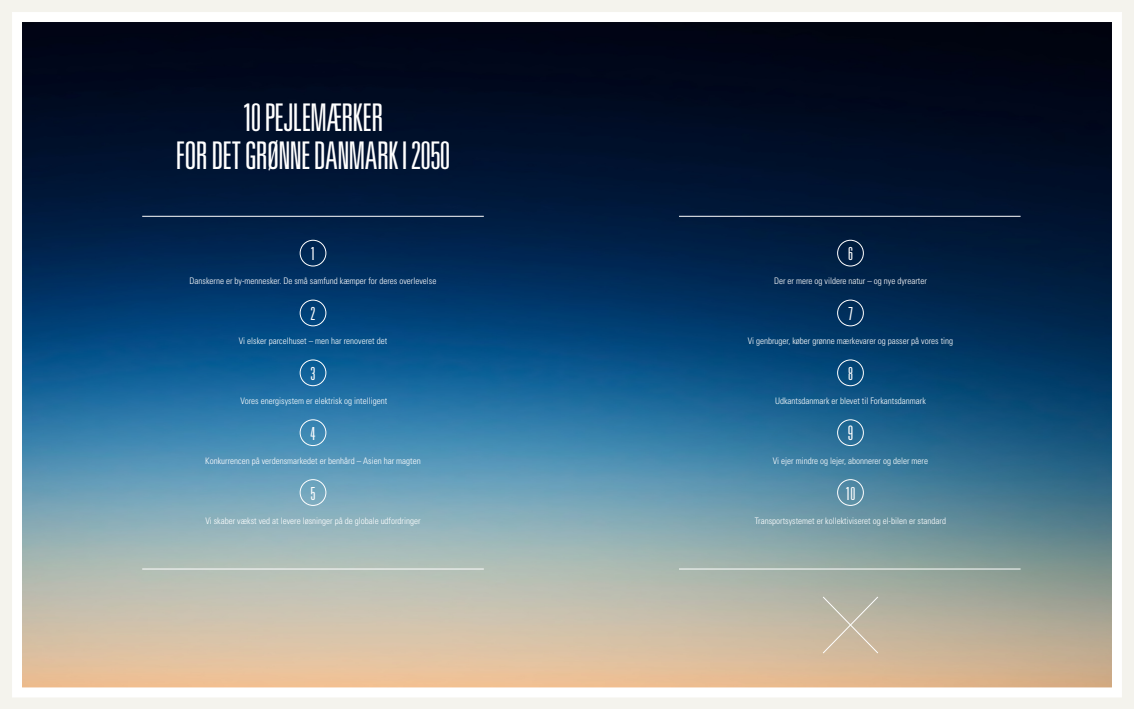
<style>
.page{position:relative;width:1134px;height:709px;background:#f4f3ed}
.page>*{position:absolute;margin:0;border:0;box-sizing:border-box;transform-origin:0 0}
.Stor_overskrift{font:300 ultra-condensed 38.1px "Univers";letter-spacing:-.03em;color:#fff}
.t1{font:300 ultra-condensed 20px "Univers";color:#fff}
.t2{font:300 ultra-condensed 18px "Univers";color:#fff}
.BRØDTEKST{font:300 condensed 9px "Univers";color:#fff}
</style>
<div class="page">
<img style="left:23px;top:23px;width:1088px;height:663px">
<div style="left:12px;top:12px;width:1110px;height:685px;border:10px solid #fff"></div>
<hr style="left:679px;top:569px;width:341px;height:1px;background:#fff">
<hr style="left:679px;top:216px;width:341px;height:1px;background:#fff">
<hr style="left:142px;top:569px;width:342px;height:1px;background:#fff">
<hr style="left:142px;top:216px;width:342px;height:1px;background:#fff">
<svg style="left:822px;top:596px;width:57px;height:58px;background:#c3b9a5"></svg>
<div style="left:300px;top:240px;width:26px;height:26px;border:1px solid #fff;border-radius:50%"></div>
<div style="left:837px;top:240px;width:27px;height:26px;border:1px solid #fff;border-radius:50%"></div>
<div style="left:300px;top:300px;width:26px;height:26px;border:1px solid #fff;border-radius:50%"></div>
<div style="left:837px;top:300px;width:27px;height:26px;border:1px solid #fff;border-radius:50%"></div>
<div style="left:300px;top:359px;width:26px;height:27px;border:1px solid #fff;border-radius:50%"></div>
<div style="left:837px;top:359px;width:27px;height:27px;border:1px solid #fff;border-radius:50%"></div>
<div style="left:300px;top:419px;width:26px;height:27px;border:1px solid #fff;border-radius:50%"></div>
<div style="left:837px;top:419px;width:27px;height:27px;border:1px solid #fff;border-radius:50%"></div>
<div style="left:300px;top:479px;width:26px;height:27px;border:1px solid #fff;border-radius:50%"></div>
<div style="left:837px;top:479px;width:27px;height:27px;border:1px solid #fff;border-radius:50%"></div>
<p class="Stor_overskrift" style="left:242px;top:97px;width:143px">10 PEJLEMÆRKER</p>
<p class="Stor_overskrift" style="left:176px;top:136px;width:276px">FOR DET GRØNNE DANMARK I 2050</p>
<p class="t2" style="left:311px;top:244px;width:6px">1</p>
<p class="BRØDTEKST" style="left:190px;top:275px;width:248px">Danskerne er by-mennesker. De små samfund kæmper for deres overlevelse</p>
<p class="t2" style="left:311px;top:304px;width:6px">2</p>
<p class="BRØDTEKST" style="left:239px;top:335px;width:150px">Vi elsker parcelhuset – men har renoveret det</p>
<p class="t2" style="left:311px;top:364px;width:6px">3</p>
<p class="BRØDTEKST" style="left:241px;top:395px;width:148px">Vores energisystem er elektrisk og intelligent</p>
<p class="t2" style="left:311px;top:424px;width:6px">4</p>
<p class="BRØDTEKST" style="left:205px;top:455px;width:217px">Konkurrencen på verdensmarkedet er benhård – Asien har magten</p>
<p class="t2" style="left:311px;top:484px;width:6px">5</p>
<p class="BRØDTEKST" style="left:205px;top:515px;width:217px">Vi skaber vækst ved at levere løsninger på de globale udfordringer</p>
<p class="t2" style="left:848px;top:244px;width:6px">6</p>
<p class="BRØDTEKST" style="left:774px;top:275px;width:154px">Der er mere og vildere natur – og nye dyrearter</p>
<p class="t2" style="left:848px;top:304px;width:6px">7</p>
<p class="BRØDTEKST" style="left:748px;top:335px;width:207px">Vi genbruger, køber grønne mærkevarer og passer på vores ting</p>
<p class="t2" style="left:848px;top:364px;width:6px">8</p>
<p class="BRØDTEKST" style="left:775px;top:395px;width:152px">Udkantsdanmark er blevet til Forkantsdanmark</p>
<p class="t1" style="left:848px;top:422px;width:7px">9</p>
<p class="BRØDTEKST" style="left:773px;top:455px;width:157px">Vi ejer mindre og lejer, abonnerer og deler mere</p>
<p class="t2" style="left:845px;top:484px;width:11px">10</p>
<p class="BRØDTEKST" style="left:755px;top:515px;width:193px">Transportsystemet er kollektiviseret og el-bilen er standard</p>
</div>
